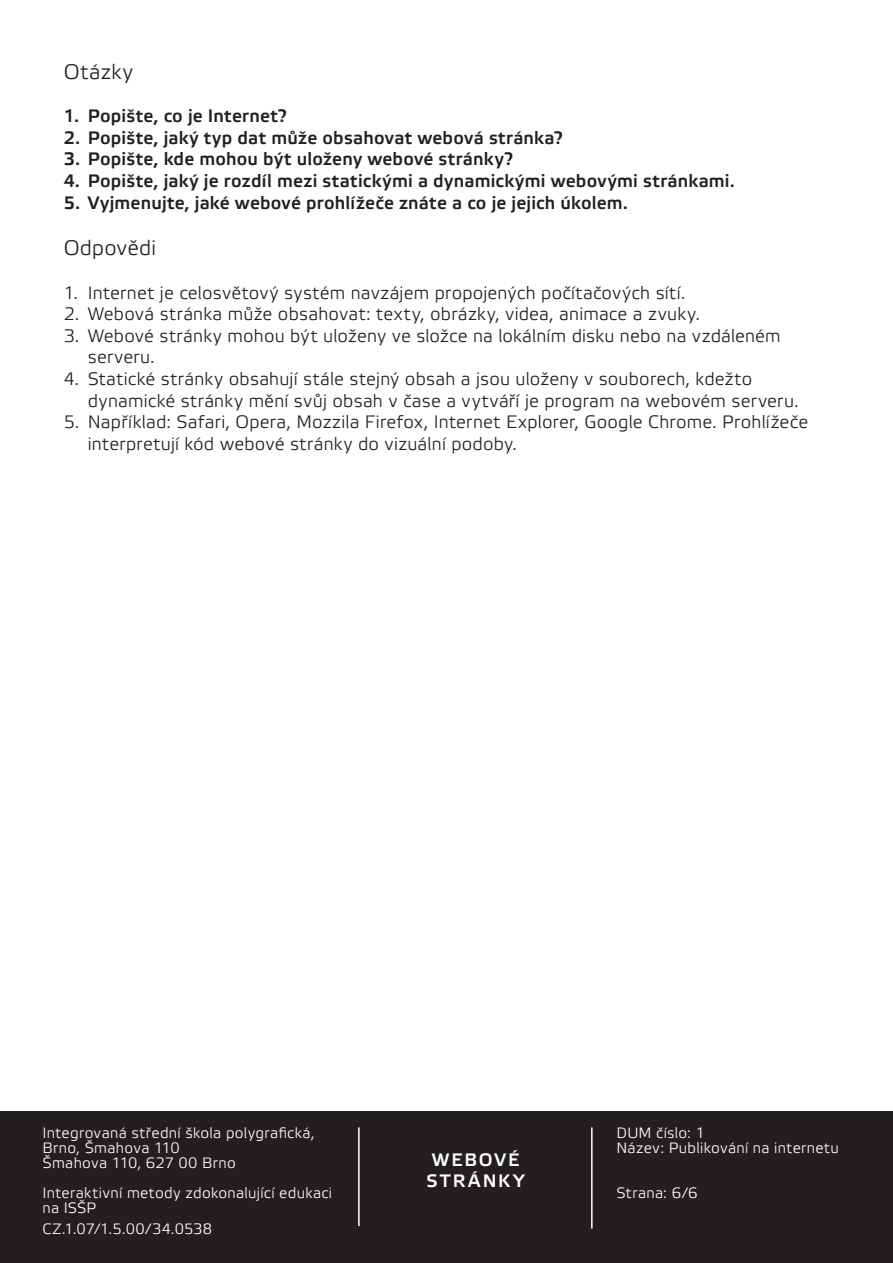
<style>
.page{position:relative;width:893px;height:1263px;background:#fff}
.page>*{position:absolute;margin:0;border:0;box-sizing:border-box;transform-origin:0 0}
.t1{font:21px "Etelka Light Pro";letter-spacing:.01em;color:#231f20}
.t2{font:18px/21.6px "Etelka Light Pro";letter-spacing:.01em;color:#231f20}
.t3{font:700 18px "Etelka Light Pro";letter-spacing:.01em;color:#231f20}
.t4{font:700 18px/21.6px "Etelka Light Pro";letter-spacing:.115em;color:#fff}
.t5{font:15px/15px "Etelka Light Pro";letter-spacing:.02em;color:#fff}
</style>
<div class="page">
<div style="left:0;top:1111px;width:893px;height:152px;background:#231f20"></div>
<hr style="left:358px;top:1127px;width:2px;height:99px;background:#fff">
<hr style="left:591px;top:1127px;width:2px;height:101px;background:#fff">
<p class="t1" style="left:64px;top:61px;width:71px">Otázky</p>
<p class="t3" style="left:64px;top:106px;width:225px">1. Popište, co je Internet?</p>
<p class="t3" style="left:64px;top:128px;width:500px">2. Popište, jaký typ dat může obsahovat webová stránka?</p>
<p class="t3" style="left:64px;top:149px;width:451px">3. Popište, kde mohou být uloženy webové stránky?</p>
<p class="t3" style="left:64px;top:171px;width:673px">4. Popište, jaký je rozdíl mezi statickými a dynamickými webovými stránkami.</p>
<p class="t3" style="left:64px;top:193px;width:566px">5. Vyjmenujte, jaké webové prohlížeče znáte a co je jejich úkolem.</p>
<p class="t1" style="left:64px;top:237px;width:94px">Odpovědi</p>
<p class="t2" style="left:64px;top:283px;width:623px">1. Internet je celosvětový systém navzájem propojených počítačových sítí.</p>
<p class="t2" style="left:64px;top:304px;width:638px">2. Webová stránka může obsahovat: texty, obrázky, videa, animace a zvuky.</p>
<p class="t2" style="left:88px;top:326px;width:694px;text-indent:-24px">3. Webové stránky mohou být uloženy ve složce na lokálním disku nebo na vzdáleném serveru.</p>
<p class="t2" style="left:88px;top:369px;width:712px;text-indent:-24px">4. Statické stránky obsahují stále stejný obsah a jsou uloženy v souborech, kdežto dynamické stránky mění svůj obsah v čase a vytváří je program na webovém serveru.</p>
<p class="t2" style="left:88px;top:412px;width:722px;text-indent:-24px">5. Například: Safari, Opera, Mozzila Firefox, Internet Explorer, Google Chrome. Prohlížeče interpretují kód webové stránky do vizuální podoby.</p>
<p class="t5" style="left:43px;top:1126px;width:274px">Integrovaná střední škola polygrafická,<br>Brno, Šmahova 110<br>Šmahova 110, 627 00 Brno</p>
<p class="t5" style="left:43px;top:1186px;width:291px">Interaktivní metody zdokonalující edukaci na ISŠP</p>
<p class="t5" style="left:43px;top:1222px;width:171px">CZ.1.07/1.5.00/34.0538</p>
<p class="t4" style="left:427px;top:1150px;width:100px">webové stránky</p>
<p class="t5" style="left:617px;top:1126px;width:224px">DUM číslo: 1<br>Název: Publikování na internetu</p>
<p class="t5" style="left:617px;top:1186px;width:82px">Strana: 6/6</p>
</div>
